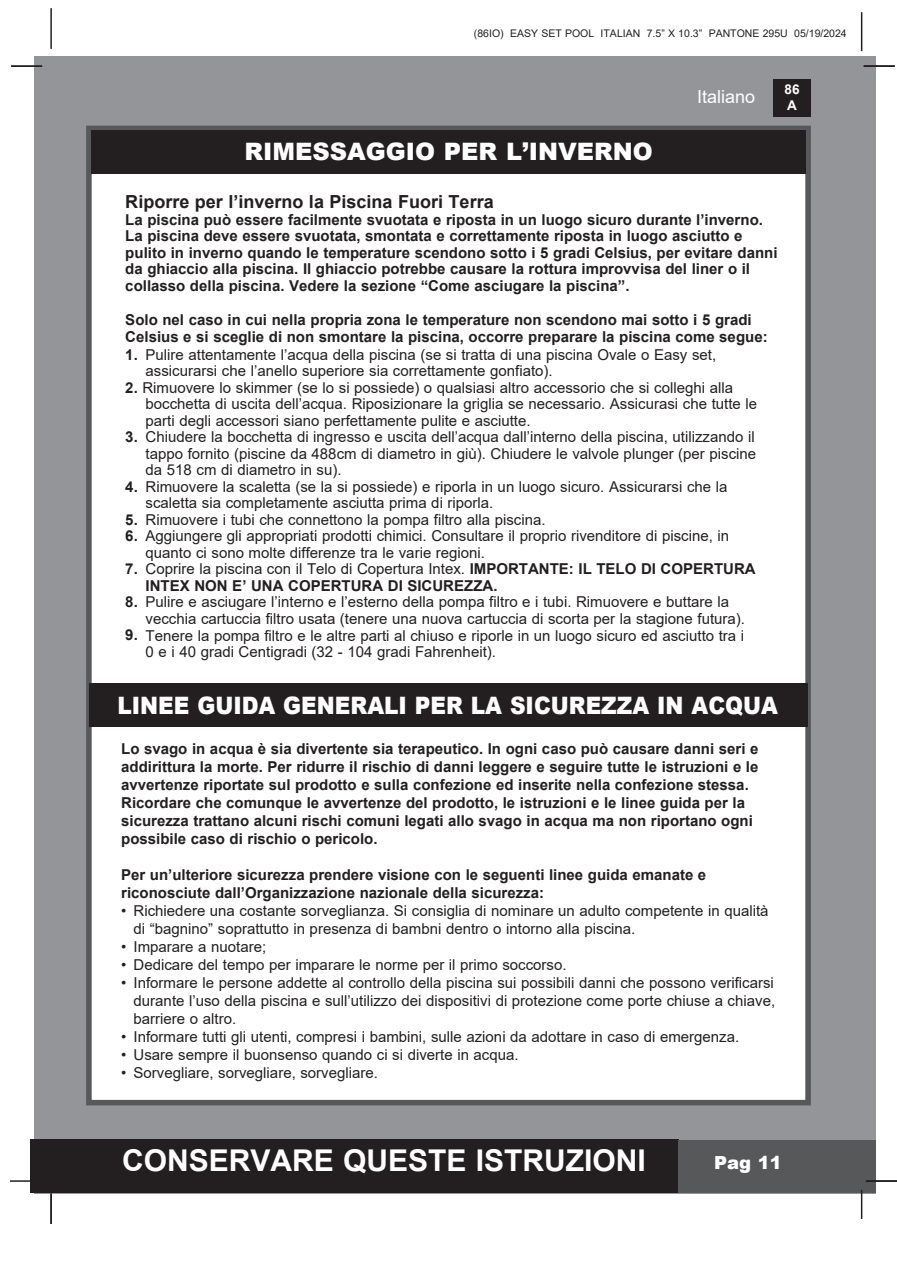
<style>
.page{position:relative;width:897px;height:1264px;background:#fff}
.page>*{position:absolute;margin:0;border:0;box-sizing:border-box;transform-origin:0 0}
.t1{font:700 30px "Arial";color:#fff}
.t2{font:900 24px "Arial";color:#fff;scale:.9 1}
.t3{font:900 24px "Arial";color:#fff}
.t4{font:700 18px "Arial";color:#231f20}
.t5{font:18px "Arial";color:#fff}
.t6{font:900 18px "Arial";color:#fff}
.t7{font:15px "Arial";color:#231f20}
.t8{font:700 15px/16.5px "Arial";color:#231f20}
.t9{font:700 13.5px/16.2px "Arial";color:#fff}
.t10{font:10.5px "Arial";color:#231f20}
.s1{font-weight:700}
</style>
<div class="page">
<div style="left:34px;top:56px;width:841px;height:1137px;background:#939598"></div>
<div style="left:773px;top:79px;width:37px;height:38px;background:#231f20"></div>
<hr style="left:50px;top:8px;width:2px;height:41px;background:#231f20">
<hr style="left:860px;top:12px;width:2px;height:39px;background:#231f20">
<div style="left:30px;top:1140px;width:648px;height:53px;background:#231f20"></div>
<div style="left:678px;top:1140px;width:197px;height:53px;background:#57585a"></div>
<hr style="left:860px;top:1189px;width:2px;height:30px;background:#231f20">
<hr style="left:10px;top:1180px;width:31px;height:1px;background:#231f20">
<div style="left:86px;top:126px;width:724px;height:979px;background:#fff;border:6px solid #57585a"></div>
<div style="left:91px;top:130px;width:715px;height:44px;background:#231f20"></div>
<hr style="left:863px;top:65px;width:31px;height:2px;background:#231f20">
<hr style="left:865px;top:1180px;width:31px;height:1px;background:#231f20">
<hr style="left:50px;top:1193px;width:2px;height:31px;background:#231f20">
<hr style="left:11px;top:65px;width:31px;height:2px;background:#231f20">
<div style="left:89px;top:683px;width:718px;height:44px;background:#231f20"></div>
<p class="t10" style="left:474px;top:26px;width:374px">(86IO) EASY SET POOL ITALIAN 7.5” X 10.3” PANTONE 295U 05/19/2024</p>
<p class="t3" style="left:244px;top:134px;width:410px">RIMESSAGGIO PER L’INVERNO</p>
<p class="t5" style="left:697px;top:84px;width:60px">Italiano</p>
<p class="t9" style="left:784px;top:81px;width:17px">86<br>A</p>
<p class="t4" style="left:125px;top:189px;width:370px">Riporre per l’inverno la Piscina Fuori Terra</p>
<p class="t8" style="left:125px;top:211px;width:639px">La piscina può essere facilmente svuotata e riposta in un luogo sicuro durante l’inverno.</p>
<p class="t8" style="left:125px;top:228px;width:618px">La piscina deve essere svuotata, smontata e correttamente riposta in luogo asciutto e</p>
<p class="t8" style="left:125px;top:244px;width:653px">pulito in inverno quando le temperature scendono sotto i 5 gradi Celsius, per evitare danni da ghiaccio alla piscina. Il ghiaccio potrebbe causare la rottura improvvisa del liner o il collasso della piscina. Vedere la sezione “Come asciugare la piscina”.</p>
<p class="t8" style="left:125px;top:312px;width:627px">Solo nel caso in cui nella propria zona le temperature non scendono mai sotto i 5 gradi</p>
<p class="t8" style="left:125px;top:328px;width:643px">Celsius e si sceglie di non smontare la piscina, occorre preparare la piscina come segue:</p>
<p class="t7" style="left:125px;top:344px;width:592px"><span class="s1">1.</span> Pulire attentamente l’acqua della piscina (se si tratta di una piscina Ovale o Easy set,</p>
<p class="t7" style="left:145px;top:361px;width:408px">assicurarsi che l’anello superiore sia correttamente gonfiato).</p>
<p class="t7" style="left:125px;top:377px;width:609px"><span class="s1">2.</span> Rimuovere lo skimmer (se lo si possiede) o qualsiasi altro accessorio che si colleghi alla</p>
<p class="t7" style="left:145px;top:394px;width:613px">bocchetta di uscita dell’acqua. Riposizionare la griglia se necessario. Assicurasi che tutte le</p>
<p class="t7" style="left:145px;top:410px;width:386px">parti degli accessori siano perfettamente pulite e asciutte.</p>
<p class="t7" style="left:125px;top:427px;width:630px"><span class="s1">3.</span> Chiudere la bocchetta di ingresso e uscita dell’acqua dall’interno della piscina, utilizzando il</p>
<p class="t7" style="left:145px;top:443px;width:612px">tappo fornito (piscine da 488cm di diametro in giù). Chiudere le valvole plunger (per piscine</p>
<p class="t7" style="left:145px;top:460px;width:197px">da 518 cm di diametro in su).</p>
<p class="t7" style="left:125px;top:476px;width:603px"><span class="s1">4.</span> Rimuovere la scaletta (se la si possiede) e riporla in un luogo sicuro. Assicurarsi che la</p>
<p class="t7" style="left:145px;top:493px;width:349px">scaletta sia completamente asciutta prima di riporla.</p>
<p class="t7" style="left:125px;top:509px;width:422px"><span class="s1">5.</span> Rimuovere i tubi che connettono la pompa filtro alla piscina.</p>
<p class="t7" style="left:125px;top:526px;width:605px"><span class="s1">6.</span> Aggiungere gli appropriati prodotti chimici. Consultare il proprio rivenditore di piscine, in</p>
<p class="t7" style="left:145px;top:542px;width:341px">quanto ci sono molte differenze tra le varie regioni.</p>
<p class="t7" style="left:125px;top:559px;width:631px"><span class="s1">7.</span> Coprire la piscina con il Telo di Copertura Intex. <span class="s1">IMPORTANTE: IL TELO DI COPERTURA</span></p>
<p class="t8" style="left:145px;top:577px;width:353px">INTEX NON E’ UNA COPERTURA DI SICUREZZA.</p>
<p class="t7" style="left:125px;top:592px;width:605px"><span class="s1">8.</span> Pulire e asciugare l’interno e l’esterno della pompa filtro e i tubi. Rimuovere e buttare la</p>
<p class="t7" style="left:145px;top:608px;width:601px">vecchia cartuccia filtro usata (tenere una nuova cartuccia di scorta per la stagione futura).</p>
<p class="t7" style="left:125px;top:625px;width:620px"><span class="s1">9.</span> Tenere la pompa filtro e le altre parti al chiuso e riporle in un luogo sicuro ed asciutto tra i</p>
<p class="t7" style="left:145px;top:641px;width:352px">0 e i 40 gradi Centigradi (32 - 104 gradi Fahrenheit).</p>
<p class="t2" style="left:117px;top:687px;width:735px">LINEE GUIDA GENERALI PER LA SICUREZZA IN ACQUA</p>
<p class="t8" style="left:121px;top:740px;width:638px">Lo svago in acqua è sia divertente sia terapeutico. In ogni caso può causare danni seri e</p>
<p class="t8" style="left:121px;top:758px;width:638px">addirittura la morte. Per ridurre il rischio di danni leggere e seguire tutte le istruzioni e le</p>
<p class="t8" style="left:121px;top:776px;width:629px">avvertenze riportate sul prodotto e sulla confezione ed inserite nella confezione stessa.</p>
<p class="t8" style="left:121px;top:794px;width:625px">Ricordare che comunque le avvertenze del prodotto, le istruzioni e le linee guida per la</p>
<p class="t8" style="left:121px;top:812px;width:633px">sicurezza trattano alcuni rischi comuni legati allo svago in acqua ma non riportano ogni</p>
<p class="t8" style="left:121px;top:830px;width:258px">possibile caso di rischio o pericolo.</p>
<p class="t8" style="left:121px;top:866px;width:586px">Per un’ulteriore sicurezza prendere visione con le seguenti linee guida emanate e</p>
<p class="t8" style="left:121px;top:884px;width:424px">riconosciute dall’Organizzazione nazionale della sicurezza:</p>
<p class="t7" style="left:121px;top:900px;width:648px">• Richiedere una costante sorveglianza. Si consiglia di nominare un adulto competente in qualità</p>
<p class="t7" style="left:134px;top:918px;width:503px">di “bagnino” soprattutto in presenza di bambni dentro o intorno alla piscina.</p>
<p class="t7" style="left:121px;top:936px;width:147px">• Imparare a nuotare;</p>
<p class="t7" style="left:121px;top:954px;width:447px">• Dedicare del tempo per imparare le norme per il primo soccorso.</p>
<p class="t7" style="left:121px;top:972px;width:654px">• Informare le persone addette al controllo della piscina sui possibili danni che possono verificarsi</p>
<p class="t7" style="left:134px;top:990px;width:643px">durante l’uso della piscina e sull’utilizzo dei dispositivi di protezione come porte chiuse a chiave,</p>
<p class="t7" style="left:134px;top:1008px;width:104px">barriere o altro.</p>
<p class="t7" style="left:121px;top:1026px;width:619px">• Informare tutti gli utenti, compresi i bambini, sulle azioni da adottare in caso di emergenza.</p>
<p class="t7" style="left:121px;top:1044px;width:399px">• Usare sempre il buonsenso quando ci si diverte in acqua.</p>
<p class="t7" style="left:121px;top:1062px;width:258px">• Sorvegliare, sorvegliare, sorvegliare.</p>
<h1 class="t1" style="left:122px;top:1139px;width:525px">CONSERVARE QUESTE ISTRUZIONI</h1>
<p class="t6" style="left:714px;top:1149px;width:69px">Pag 11</p>
</div>
